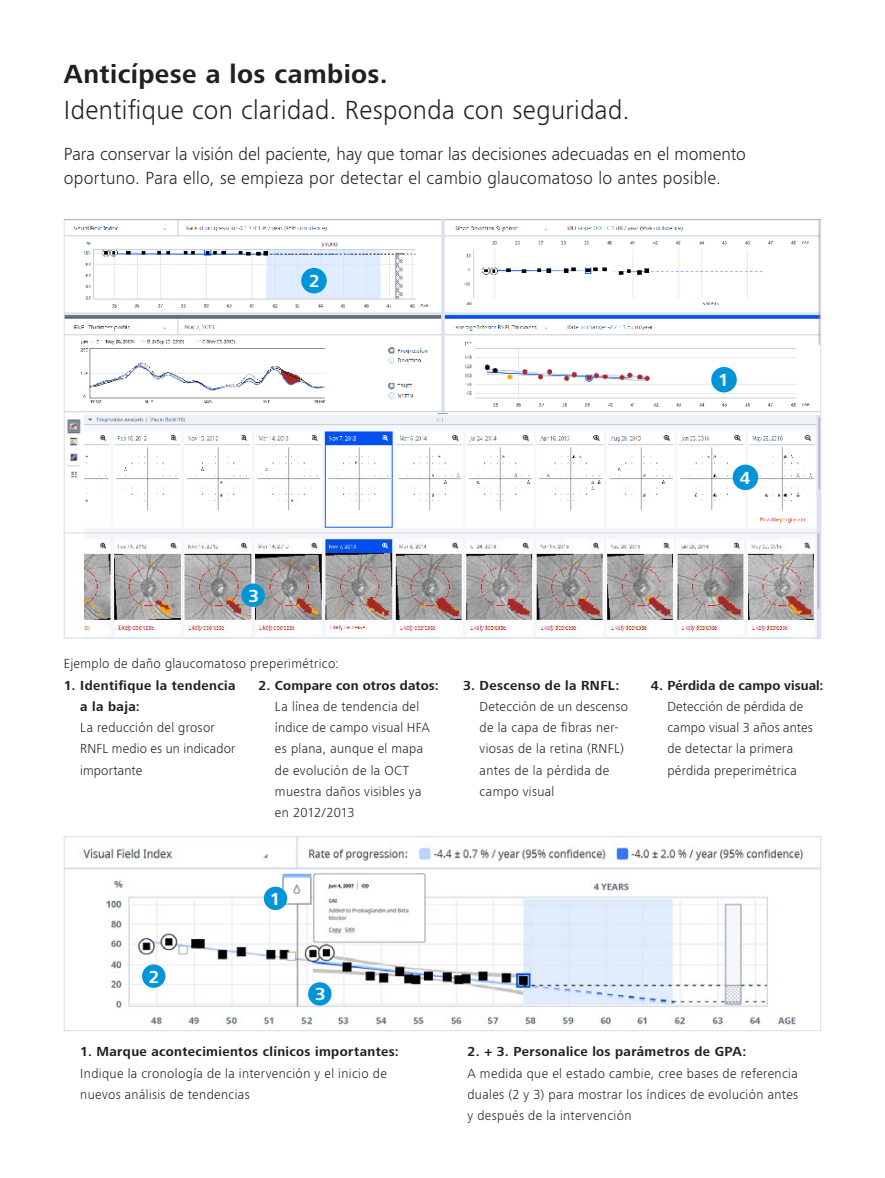
<style>
.page{position:relative;width:885px;height:1178px;background:#fff}
.page>*{position:absolute;margin:0;border:0;box-sizing:border-box;transform-origin:0 0}
.t1{font:300 27px "ZEISS Frutiger Next W1 G";letter-spacing:.015em;color:#231f20}
.t2{font:700 27px "ZEISS Frutiger Next W1 G";letter-spacing:.015em;color:#231f20}
.t3{font:300 18px/24px "ZEISS Frutiger Next W1 G";letter-spacing:.005em;color:#231f20}
.t4{font:700 18px "ZEISS Frutiger Next W1 G";color:#fff}
.t5{font:300 13.5px/21.1px "ZEISS Frutiger Next W1 G";letter-spacing:.025em;color:#231f20}
.t6{font:700 13.5px/21.1px "ZEISS Frutiger Next W1 G";letter-spacing:.025em;color:#231f20}
.t7{font:700 13.5px "ZEISS Frutiger Next W1 G";letter-spacing:.005em;color:#231f20}
</style>
<div class="page">
<img style="left:66px;top:222px;width:753px;height:414px">
<div style="left:711px;top:367px;width:25px;height:25px;background:#0095d9;border-radius:50%"></div>
<div style="left:301px;top:268px;width:26px;height:25px;background:#0095d9;border-radius:50%"></div>
<div style="left:732px;top:465px;width:26px;height:25px;background:#0095d9;border-radius:50%"></div>
<div style="left:64px;top:533px;width:757px;height:105px;border:1px solid #dcdddf"></div>
<div style="left:241px;top:583px;width:24px;height:24px;background:#0095d9;border-radius:50%"></div>
<img style="left:66px;top:838px;width:753px;height:187px">
<div style="left:64px;top:836px;width:757px;height:195px;border:1px solid #dcdddf"></div>
<div style="left:264px;top:887px;width:23px;height:23px;background:#0095d9;border-radius:50%"></div>
<div style="left:142px;top:964px;width:23px;height:24px;background:#0095d9;border-radius:50%"></div>
<div style="left:308px;top:982px;width:23px;height:23px;background:#0095d9;border-radius:50%"></div>
<h1 class="t2" style="left:64px;top:55px;width:325px">Anticípese a los cambios.</h1>
<h1 class="t1" style="left:64px;top:92px;width:567px">Identifique con claridad. Responda con seguridad.</h1>
<h2 class="t3" style="left:64px;top:141px;width:683px">Para conservar la visión del paciente, hay que tomar las decisiones adecuadas en el momento oportuno. Para ello, se empieza por detectar el cambio glaucomatoso lo antes posible.</h2>
<h2 class="t4" style="left:309px;top:268px;width:12px">2</h2>
<h2 class="t4" style="left:718px;top:367px;width:12px">1</h2>
<h2 class="t4" style="left:739px;top:465px;width:12px">4</h2>
<h2 class="t4" style="left:248px;top:583px;width:12px">3</h2>
<p class="t5" style="left:64px;top:653px;width:276px">Ejemplo de daño glaucomatoso preperimétrico:</p>
<p class="t6" style="left:80px;top:674px;width:157px;text-indent:-16px">1. Identifique la tendencia a la baja:</p>
<p class="t5" style="left:80px;top:716px;width:157px">La reducción del grosor<br>RNFL medio es un indicador importante</p>
<p class="t6" style="left:258px;top:674px;width:182px">2. Compare con otros datos:</p>
<p class="t5" style="left:275px;top:695px;width:156px">La línea de tendencia del índice de campo visual HFA es plana, aunque el mapa de evolución de la OCT muestra daños visibles ya en 2012/2013</p>
<p class="t6" style="left:463px;top:674px;width:158px">3. Descenso de la RNFL:</p>
<p class="t5" style="left:479px;top:695px;width:150px">Detección de un descenso de la capa de fibras ner&shy;viosas de la retina (RNFL) antes de la pérdida de campo visual</p>
<p class="t7" style="left:651px;top:675px;width:174px">4. Pérdida de campo visual:</p>
<p class="t5" style="left:667px;top:695px;width:147px">Detección de pérdida de campo visual 3 años antes de detectar la primera pérdida preperimétrica</p>
<h2 class="t4" style="left:149px;top:964px;width:12px">2</h2>
<h2 class="t4" style="left:270px;top:886px;width:12px">1</h2>
<h2 class="t4" style="left:315px;top:982px;width:12px">3</h2>
<p class="t6" style="left:80px;top:1041px;width:320px">1. Marque acontecimientos clínicos importantes:</p>
<p class="t5" style="left:80px;top:1062px;width:308px">Indique la cronología de la intervención y el inicio de nuevos análisis de tendencias</p>
<p class="t6" style="left:467px;top:1041px;width:280px">2. + 3. Personalice los parámetros de GPA:</p>
<p class="t5" style="left:467px;top:1062px;width:332px;text-align:justify">A medida que el estado cambie, cree bases de referencia duales (2 y 3) para mostrar los índices de evolución antes y después de la intervención</p>
</div>
